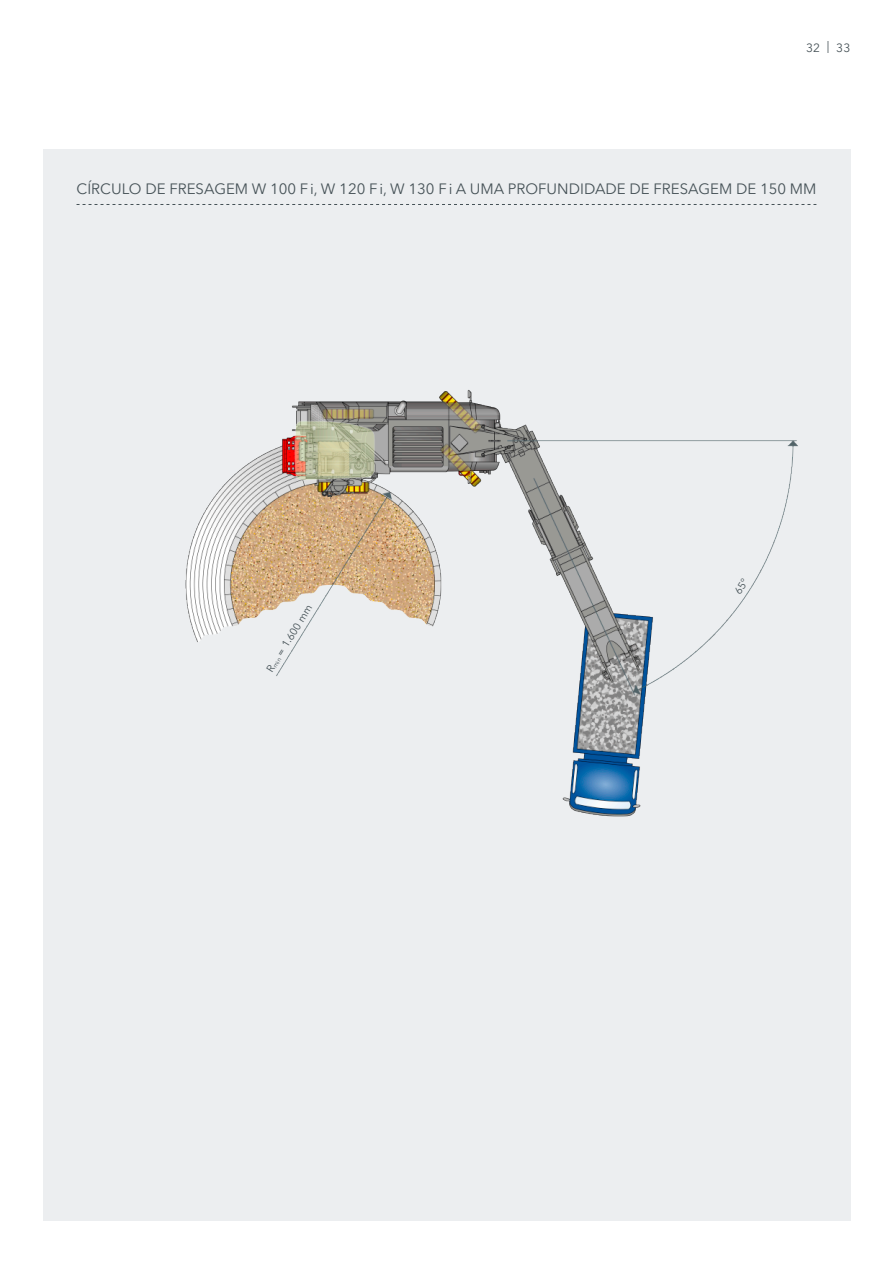
<style>
.page{position:relative;width:893px;height:1263px;background:#fff}
.page>*{position:absolute;margin:0;border:0;box-sizing:border-box;transform-origin:0 0}
.t1{font:15px "Avenir Next LT Pro";color:#465257}
.t2{font:12px "Avenir Next LT Pro";color:#465257}
.t3{font:10.5px "Avenir Next LT Pro";color:#465257}
</style>
<div class="page">
<div style="left:43px;top:149px;width:807px;height:1071px;background:#eceef0"></div>
<img style="left:185px;top:390px;width:613px;height:427px">
<svg style="left:77px;top:204px;width:739px;height:1px"></svg>
<svg style="left:734px;top:578px;width:12px;height:17px"></svg>
<p class="t2" style="left:806px;top:40px;width:46px">32 | 33</p>
<p class="t1" style="left:77px;top:180px;width:741px">CÍRCULO DE FRESAGEM W 100 Fi, W 120 Fi, W 130 Fi A UMA PROFUNDIDADE DE FRESAGEM DE 150 MM</p>
<p class="t3" style="left:264px;top:668px;width:79px;rotate:-58deg">R<sub>min</sub> = 1.600 mm</p>
</div>
